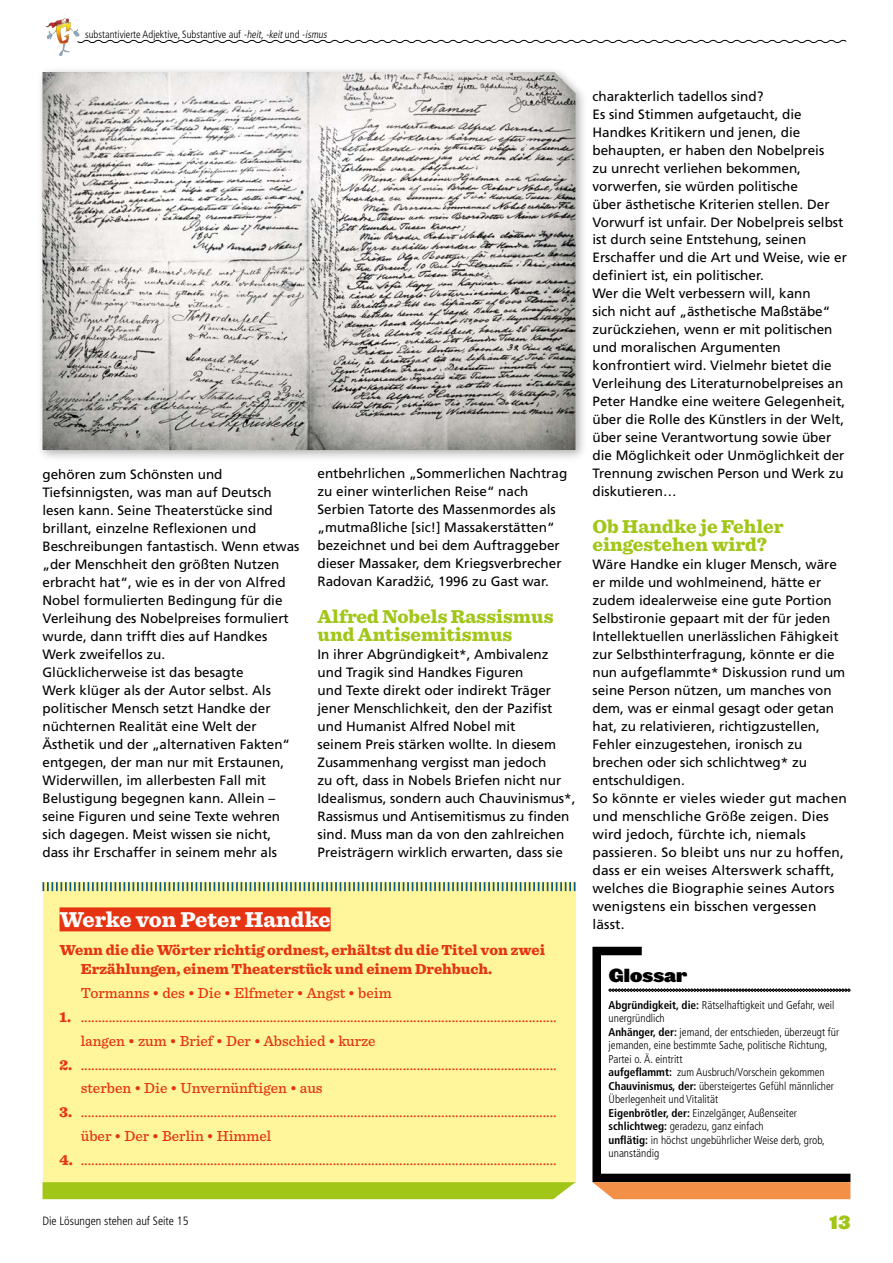
<style>
.page{position:relative;width:893px;height:1263px;background:#fff}
.page>*{position:absolute;margin:0;border:0;box-sizing:border-box;transform-origin:0 0}
.t1{font:900 22.5px "Sentinel";color:#fff}
.t2{font:900 19.5px/18px "Sentinel";color:#a2c617}
.t3{font:18px "Leviathan HTF Black";color:#000}
.t4{font:18px "Leviathan HTF Black";color:#a2c617;scale:.9 1}
.t5{font:500 15.15px/23.9px "Sentinel";color:#e63312}
.t6{font:900 15.15px/19.5px "Sentinel";color:#e63312}
.t7{font:13.5px/18px "Frutiger";color:#000}
.t8{font:300 condensed 12px "Frutiger";color:#000}
.t9{font:300 condensed 11.25px/13.5px "Frutiger";color:#000}
.t10{font:300 condensed 10.5px "Frutiger";color:#000}
.s1{font-style:italic}
.s2{font-family:"Arial"}
.s3{font-weight:900}
.s4{font-weight:700}
</style>
<div class="page">
<div style="left:37px;top:66px;width:550px;height:396px;background:#000;opacity:.3"></div>
<img style="left:43px;top:72px;width:532px;height:378px">
<div style="left:43px;top:882px;width:532px;height:300px;background:#fff69b"></div>
<svg style="left:592px;top:946px;width:259px;height:240px"></svg>
<svg style="left:43px;top:1182px;width:532px;height:17px;background:#a4c71c"></svg>
<svg style="left:43px;top:882px;width:532px;height:9px"></svg>
<div style="left:60px;top:907px;width:271px;height:24px;background:#e63312"></div>
<svg style="left:592px;top:1182px;width:258px;height:17px;background:#f29551"></svg>
<svg style="left:77px;top:39px;width:770px;height:4px"></svg>
<img style="left:45px;top:15px;width:20px;height:13px">
<svg style="left:608px;top:988px;width:243px;height:4px"></svg>
<p class="t10" style="left:85px;top:28px;width:245px">substantivierte Adjektive, Substantive auf <span class="s1">-heit,-keit</span>und -<span class="s1">ismus</span></p>
<p class="t7" style="left:43px;top:465px;width:258px">gehören zum Schönsten und Tiefsinnigsten, was man auf Deutsch lesen kann. Seine Theaterstücke sind brillant, einzelne Reflexionen und Beschreibungen fantastisch. Wenn etwas „der Menschheit den größten Nutzen erbracht hat“, wie es in der von Alfred Nobel formulierten Bedingung für die Verleihung des Nobelpreises formuliert wurde, dann trifft dies auf Handkes Werk zweifellos zu.<br>Glücklicherweise ist das besagte<br>Werk klüger als der Autor selbst. Als politischer Mensch setzt Handke der nüchternen Realität eine Welt der Ästhetik und der „alternativen Fakten“ entgegen, der man nur mit Erstaunen, Widerwillen, im allerbesten Fall mit Belustigung begegnen kann. Allein – seine Figuren und seine Texte wehren sich dagegen. Meist wissen sie nicht, dass ihr Erschaffer in seinem mehr als</p>
<p class="t7" style="left:317px;top:465px;width:251px">entbehrlichen „Sommerlichen Nachtrag zu einer winterlichen Reise“ nach Serbien Tatorte des Massenmordes als „mutmaßliche [sic!] Massakerstätten“ bezeichnet und bei dem Auftraggeber dieser Massaker, dem Kriegsverbrecher Radovan Karadži<span class="s2">ć</span>, 1996 zu Gast war.</p>
<h2 class="t2" style="left:317px;top:606px;width:237px">Alfred Nobels Rassismus und Antisemitismus</h2>
<p class="t7" style="left:317px;top:645px;width:259px">In ihrer Abgründigkeit*, Ambivalenz und Tragik sind Handkes Figuren<br>und Texte direkt oder indirekt Träger jener Menschlichkeit, den der Pazifist und Humanist Alfred Nobel mit<br>seinem Preis stärken wollte. In diesem Zusammenhang vergisst man jedoch<br>zu oft, dass in Nobels Briefen nicht nur Idealismus, sondern auch Chauvinismus*, Rassismus und Antisemitismus zu finden sind. Muss man da von den zahlreichen Preisträgern wirklich erwarten, dass sie</p>
<h1 class="t1" style="left:60px;top:901px;width:273px">Werke von Peter Handke</h1>
<p class="t6" style="left:81px;top:939px;width:466px;text-indent:-21px">Wenn die die Wörter richtig ordnest, erhältst du die Titel von zwei<br>Erzählungen, einem Theaterstück und einem Drehbuch.</p>
<p class="t5" style="left:81px;top:980px;width:312px">Tormanns • des • Die • Elfmeter • Angst • beim</p>
<p class="t5" style="left:81px;top:1004px;width:477px;text-indent:-21px"><span class="s3">1.</span> ........................................................................................................................................ langen • zum • Brief • Der • Abschied • kurze</p>
<p class="t5" style="left:81px;top:1052px;width:477px;text-indent:-21px"><span class="s3">2.</span> ........................................................................................................................................ sterben • Die • Unvernünftigen • aus</p>
<p class="t5" style="left:81px;top:1099px;width:477px;text-indent:-21px"><span class="s3">3.</span> ........................................................................................................................................ über • Der • Berlin • Himmel</p>
<p class="t5" style="left:60px;top:1147px;width:499px"><span class="s3">4.</span> ........................................................................................................................................</p>
<p class="t7" style="left:592px;top:87px;width:256px">charakterlich tadellos sind?<br>Es sind Stimmen aufgetaucht, die Handkes Kritikern und jenen, die behaupten, er haben den Nobelpreis<br>zu unrecht verliehen bekommen, vorwerfen, sie würden politische<br>über ästhetische Kriterien stellen. Der Vorwurf ist unfair. Der Nobelpreis selbst ist durch seine Entstehung, seinen Erschaffer und die Art und Weise, wie er definiert ist, ein politischer.<br>Wer die Welt verbessern will, kann<br>sich nicht auf „ästhetische Maßstäbe“ zurückziehen, wenn er mit politischen und moralischen Argumenten konfrontiert wird. Vielmehr bietet die Verleihung des Literaturnobelpreises an Peter Handke eine weitere Gelegenheit, über die Rolle des Künstlers in der Welt, über seine Verantwortung sowie über die Möglichkeit oder Unmöglichkeit der Trennung zwischen Person und Werk zu diskutieren…</p>
<h2 class="t2" style="left:592px;top:516px;width:193px">Ob Handke je Fehler eingestehen wird?</h2>
<p class="t7" style="left:592px;top:555px;width:256px">Wäre Handke ein kluger Mensch, wäre er milde und wohlmeinend, hätte er zudem idealerweise eine gute Portion Selbstironie gepaart mit der für jeden Intellektuellen unerlässlichen Fähigkeit zur Selbsthinterfragung, könnte er die nun aufgeflammte* Diskussion rund um seine Person nützen, um manches von dem, was er einmal gesagt oder getan hat, zu relativieren, richtigzustellen, Fehler einzugestehen, ironisch zu brechen oder sich schlichtweg* zu entschuldigen.<br>So könnte er vieles wieder gut machen und menschliche Größe zeigen. Dies wird jedoch, fürchte ich, niemals passieren. So bleibt uns nur zu hoffen, dass er ein weises Alterswerk schafft, welches die Biographie seines Autors wenigstens ein bisschen vergessen lässt.</p>
<h3 class="t3" style="left:609px;top:964px;width:80px">Glossar</h3>
<p class="t9" style="left:609px;top:998px;width:232px"><span class="s4">Abgründigkeit, die:</span> Rätselhaftigkeit und Gefahr, weil unergründlich<br><span class="s4">Anhänger, der:</span> jemand, der entschieden, überzeugt für jemanden, eine bestimmte Sache, politische Richtung, Partei o. Ä. eintritt<br><span class="s4">aufgeflammt:</span> zum Ausbruch/Vorschein gekommen <span class="s4">Chauvinismus, der:</span> übersteigertes Gefühl männlicher Überlegenheit und Vitalität<br><span class="s4">Eigenbrötler, der:</span> Einzelgänger, Außenseiter <span class="s4">schlichtweg:</span> geradezu, ganz einfach<br><span class="s4">unflätig:</span> in höchst ungebührlicher Weise derb, grob, unanständig</p>
<p class="t8" style="left:43px;top:1214px;width:147px">Die Lösungen stehen auf Seite 15</p>
<h3 class="t4" style="left:829px;top:1211px;width:25px">13</h3>
</div>
